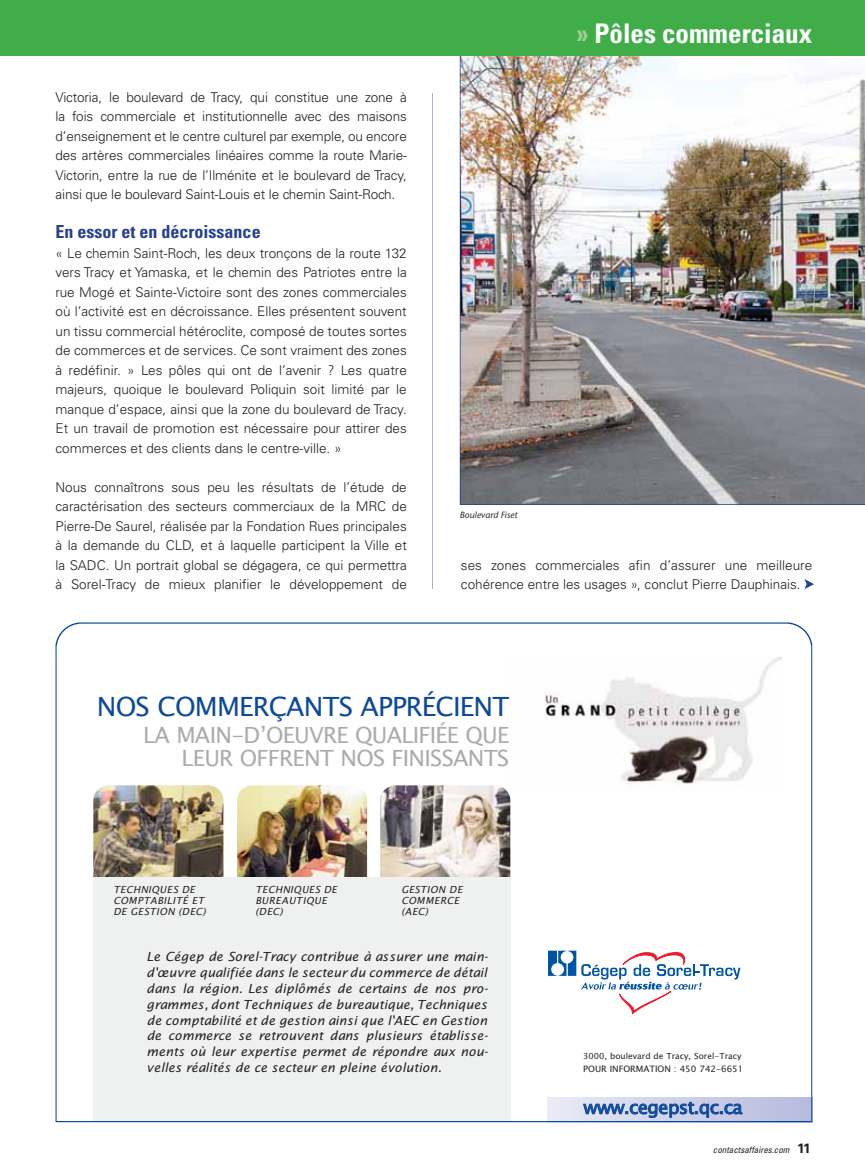
<style>
.page{position:relative;width:865px;height:1175px;background:#fff}
.page>*{position:absolute;margin:0;border:0;box-sizing:border-box;transform-origin:0 0}
.t1{font:700 condensed 27px "Univers";color:#fff}
.t2{font:26.4px "Lucida Sans Unicode";letter-spacing:-.03em;color:#0c499c}
.t3{font:22.2px/22.2px "Lucida Sans Unicode";letter-spacing:-.03em;color:#a9acae;text-align:right}
.t4{font:700 condensed 18px "Univers";color:#25408e}
.t5{font:18px "Lucida Sans Unicode";letter-spacing:-.03em;color:#0c499c}
.t6{font:300 13.5px/19.5px "Univers";color:#231f20;text-align:justify}
.t7{font:italic 12.45px/15.9px "Lucida Sans";letter-spacing:.005em;color:#231f20;text-align:justify}
.t8{font:italic 9.75px/11.1px "Lucida Sans";letter-spacing:.045em;color:#231f20}
.t9{font:italic condensed 9px "Univers";color:#231f20}
.t10{font:italic 9px "Bell Stone Sans";color:#231f20}
.t11{font:8.7px "Lucida Sans Unicode";letter-spacing:-.005em;color:#231f20}
.t12{font:8.4px "Lucida Sans Unicode";color:#231f20}
.s1{color:#a4ce99}
.s2{font-weight:700;font-style:normal;font-stretch:normal;font-size:13.5px}
</style>
<div class="page">
<img style="left:459px;top:55px;width:405px;height:450px">
<div style="left:0;top:0;width:864px;height:55px;background:#41ad49"></div>
<hr style="left:432px;top:93px;width:1px;height:495px;background:#b0b0d2">
<svg style="left:804px;top:579px;width:9px;height:10px"></svg>
<img style="left:93px;top:785px;width:130px;height:110px;border-radius:15px">
<img style="left:237px;top:785px;width:130px;height:110px;border-radius:15px">
<img style="left:380px;top:785px;width:130px;height:92px">
<div style="left:93px;top:877px;width:417px;height:245px;background:#eff0f0"></div>
<div style="left:547px;top:1097px;width:264px;height:25px;background:linear-gradient(to right,#eaebf6,#b6bade)"></div>
<svg style="left:582px;top:1101px;width:160px;height:17px;background:#96aad2"></svg>
<svg style="left:548px;top:950px;width:193px;height:64px"></svg>
<svg style="left:55px;top:622px;width:756px;height:22px"></svg>
<img style="left:545px;top:658px;width:236px;height:126px">
<p class="t6" style="left:55px;top:88px;width:353px">Victoria, le boulevard de Tracy, qui constitue une zone à la fois commerciale et institutionnelle avec des maisons d’enseignement et le centre culturel par exemple, ou encore des artères commerciales linéaires comme la route Marie-Victorin, entre la rue de l’Ilménite et le boulevard de Tracy, ainsi que le boulevard Saint-Louis et le chemin Saint-Roch.</p>
<h3 class="t4" style="left:55px;top:225px;width:206px">En essor et en décroissance</h3>
<p class="t6" style="left:55px;top:244px;width:353px">« Le chemin Saint-Roch, les deux tronçons de la route 132 vers Tracy et Yamaska, et le chemin des Patriotes entre la rue Mogé et Sainte-Victoire sont des zones commerciales où l’activité est en décroissance. Elles présentent souvent un tissu commercial hétéroclite, composé de toutes sortes de commerces et de services. Ce sont vraiment des zones à redéfinir. » Les pôles qui ont de l’avenir ? Les quatre majeurs, quoique le boulevard Poliquin soit limité par le manque d’espace, ainsi que la zone du boulevard de Tracy.<br>Et un travail de promotion est nécessaire pour attirer des commerces et des clients dans le centre-ville. »</p>
<p class="t6" style="left:55px;top:478px;width:353px">Nous connaîtrons sous peu les résultats de l’étude de caractérisation des secteurs commerciaux de la MRC de Pierre-De Saurel, réalisée par la Fondation Rues principales à la demande du CLD, et à laquelle participent la Ville et la SADC. Un portrait global se dégagera, ce qui permettra à Sorel-Tracy de mieux planifier le développement de</p>
<h1 class="t1" style="left:576px;top:23px;width:237px"><span class="s1">»</span> Pôles commerciaux</h1>
<p class="t10" style="left:459px;top:512px;width:59px">Boulevard Fiset</p>
<p class="t6" style="left:460px;top:556px;width:352px">ses zones commerciales afin d’assurer une meilleure cohérence entre les usages », conclut Pierre Dauphinais.</p>
<h2 class="t2" style="left:97px;top:695px;width:414px">NOS COMMERÇANTS APPRÉCIENT</h2>
<h3 class="t3" style="left:143px;top:726px;width:367px">LA MAIN-D’OEUVRE QUALIFIÉE QUE<br>LEUR OFFRENT NOS FINISSANTS</h3>
<p class="t8" style="left:113px;top:884px;width:94px">TECHNIQUES DE<br>COMPTABILITÉ ET<br>DE GESTION (DEC)</p>
<p class="t8" style="left:255px;top:884px;width:83px">TECHNIQUES DE<br>BUREAUTIQUE (DEC)</p>
<p class="t8" style="left:401px;top:884px;width:63px">GESTION DE<br>COMMERCE (AEC)</p>
<p class="t7" style="left:146px;top:949px;width:343px">Le Cégep de Sorel-Tracy contribue à assurer une main&shy;d'œuvre qualifiée dans le secteur du commerce de détail dans la région. Les diplômés de certains de nos pro&shy;grammes, dont Techniques de bureautique, Techniques de comptabilité et de gestion ainsi que l'AEC en Gestion de commerce se retrouvent dans plusieurs établisse&shy;ments où leur expertise permet de répondre aux nou&shy;velles réalités de ce secteur en pleine évolution.</p>
<p class="t12" style="left:583px;top:1052px;width:160px">3000, boulevard de Tracy, Sorel-Tracy</p>
<p class="t11" style="left:583px;top:1065px;width:162px">POUR INFORMATION : 450 742-6651</p>
<h3 class="t5" style="left:583px;top:1099px;width:160px">www.cegepst.qc.ca</h3>
<p class="t9" style="left:712px;top:1146px;width:99px">contactsaffaires.com <span class="s2">11</span></p>
</div>
